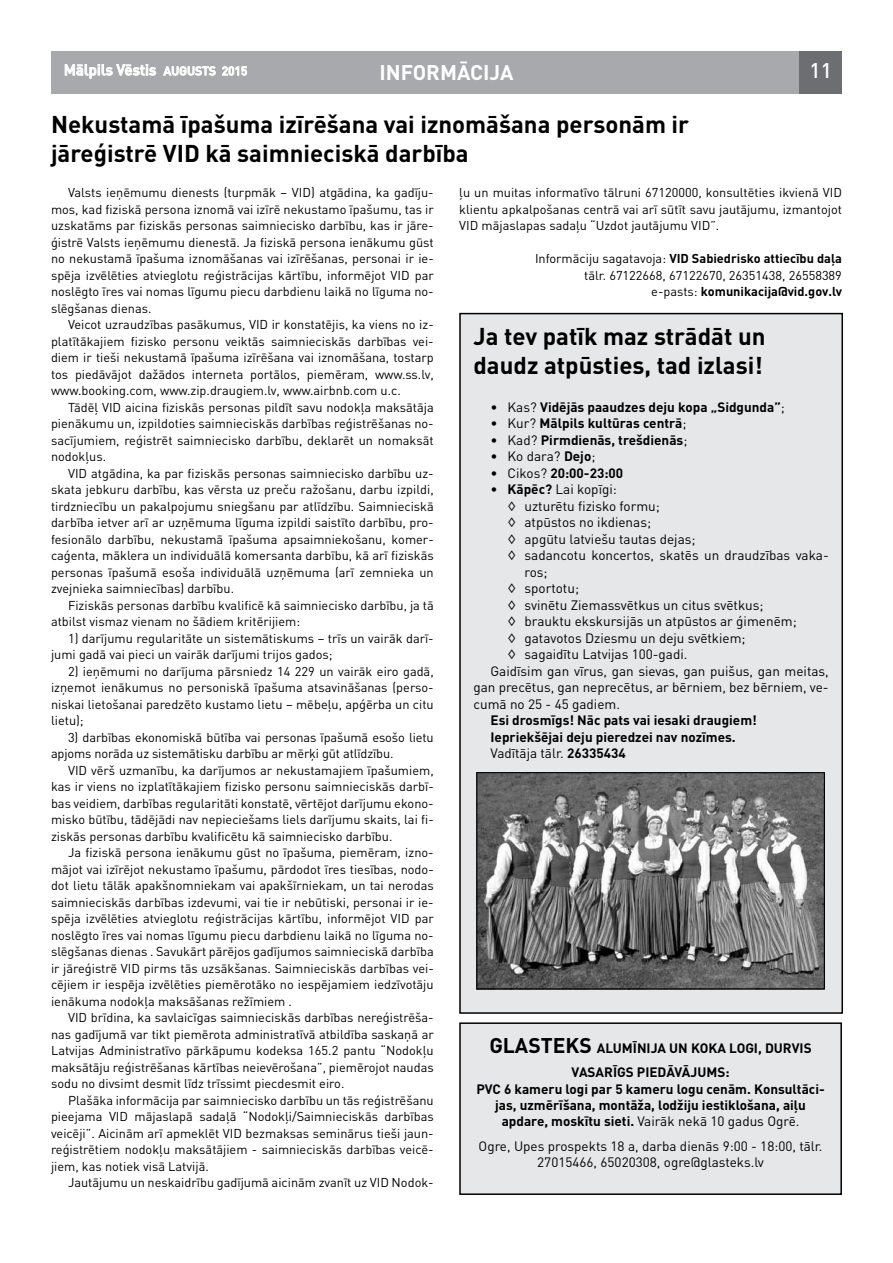
<style>
.page{position:relative;width:893px;height:1263px;background:#fff}
.page>*{position:absolute;margin:0;border:0;box-sizing:border-box;transform-origin:0 0}
.t1{font:700 24px/28.8px "DIN Pro";color:#000}
.t2{font:700 21px "DIN Pro";color:#fff}
.t3{font:500 21px "DIN Pro";color:#fff}
.t4{font:500 15px "DIN Pro";color:#fff}
.t5{font:13.5px/16.2px "DIN Pro";color:#000;text-align:center}
.t6{font:700 13.5px/16.5px "DIN Pro";color:#000;text-align:center}
.t7{font:12.75px/16.5px "DIN Pro";color:#000;text-align:justify}
.s1{font-size:12px}
.s2{font-weight:700}
.s3{font-weight:400}
.s4{font-size:21px}
</style>
<div class="page">
<div style="left:51px;top:51px;width:791px;height:43px;background:#a7a9ac"></div>
<div style="left:799px;top:51px;width:43px;height:43px;background:#6d6e71"></div>
<svg style="left:64px;top:64px;width:93px;height:15px"></svg>
<svg style="left:163px;top:66px;width:53px;height:10px"></svg>
<svg style="left:222px;top:66px;width:25px;height:10px"></svg>
<div style="left:460px;top:314px;width:382px;height:699px;background:#e6e7e8"></div>
<div style="left:459px;top:313px;width:384px;height:701px;border:2px solid #000"></div>
<img style="left:478px;top:774px;width:345px;height:213px">
<div style="left:476px;top:772px;width:349px;height:217px;border:1px solid #000"></div>
<div style="left:460px;top:1023px;width:381px;height:171px;background:#e6e7e8"></div>
<div style="left:459px;top:1022px;width:383px;height:173px;border:2px solid #000"></div>
<p class="t4" style="left:64px;top:60px;width:185px">Mālpils Vēstis <span class="s1">AUGUSTS 2015</span></p>
<h2 class="t2" style="left:379px;top:58px;width:136px">INFORMĀCIJA</h2>
<h2 class="t3" style="left:809px;top:56px;width:24px">11</h2>
<h1 class="t1" style="left:51px;top:109px;width:640px">Nekustamā īpašuma izīrēšana vai iznomāšana personām ir jāreģistrē VID kā saimnieciskā darbība</h1>
<p class="t7" style="left:51px;top:184px;width:384px;text-indent:17px">Valsts ieņēmumu dienests (turpmāk – VID) atgādina, ka gadīju&shy;mos, kad fiziskā persona iznomā vai izīrē nekustamo īpašumu, tas ir uzskatāms par fiziskās personas saimniecisko darbību, kas ir jāre&shy;ģistrē Valsts ieņēmumu dienestā. Ja fiziskā persona ienākumu gūst no nekustamā īpašuma iznomāšanas vai izīrēšanas, personai ir ie&shy;spēja izvēlēties atvieglotu reģistrācijas kārtību, informējot VID par noslēgto īres vai nomas līgumu piecu darbdienu laikā no līguma no&shy;slēgšanas dienas.</p>
<p class="t7" style="left:51px;top:316px;width:384px;text-indent:17px">Veicot uzraudzības pasākumus, VID ir konstatējis, ka viens no iz&shy;platītākajiem fizisko personu veiktās saimnieciskās darbības vei&shy;diem ir tieši nekustamā īpašuma izīrēšana vai iznomāšana, tostarp tos piedāvājot dažādos interneta portālos, piemēram, www.ss.lv, www.booking.com, www.zip.draugiem.lv, www.airbnb.com u.c.</p>
<p class="t7" style="left:51px;top:398px;width:384px;text-indent:17px">Tādēļ VID aicina fiziskās personas pildīt savu nodokļa maksātāja pienākumu un, izpildoties saimnieciskās darbības reģistrēšanas no&shy;sacījumiem, reģistrēt saimniecisko darbību, deklarēt un nomaksāt nodokļus.</p>
<p class="t7" style="left:51px;top:464px;width:384px;text-indent:17px">VID atgādina, ka par fiziskās personas saimniecisko darbību uz&shy;skata jebkuru darbību, kas vērsta uz preču ražošanu, darbu izpildi, tirdzniecību un pakalpojumu sniegšanu par atlīdzību. Saimnieciskā darbība ietver arī ar uzņēmuma līguma izpildi saistīto darbību, pro&shy;fesionālo darbību, nekustamā īpašuma apsaimniekošanu, komer&shy;caģenta, māklera un individuālā komersanta darbību, kā arī fiziskās personas īpašumā esoša individuālā uzņēmuma (arī zemnieka un zvejnieka saimniecības) darbību.</p>
<p class="t7" style="left:51px;top:596px;width:384px;text-indent:17px">Fiziskās personas darbību kvalificē kā saimniecisko darbību, ja tā atbilst vismaz vienam no šādiem kritērijiem:</p>
<p class="t7" style="left:51px;top:629px;width:384px;text-indent:17px">1) darījumu regularitāte un sistemātiskums – trīs un vairāk darī&shy;jumi gadā vai pieci un vairāk darījumi trijos gados;</p>
<p class="t7" style="left:51px;top:662px;width:384px;text-indent:17px">2) ieņēmumi no darījuma pārsniedz 14 229 un vairāk eiro gadā, izņemot ienākumus no personiskā īpašuma atsavināšanas (perso&shy;niskai lietošanai paredzēto kustamo lietu – mēbeļu, apģērba un citu lietu);</p>
<p class="t7" style="left:51px;top:728px;width:384px;text-indent:17px">3) darbības ekonomiskā būtība vai personas īpašumā esošo lietu apjoms norāda uz sistemātisku darbību ar mērķi gūt atlīdzību.</p>
<p class="t7" style="left:51px;top:761px;width:384px;text-indent:17px">VID vērš uzmanību, ka darījumos ar nekustamajiem īpašumiem, kas ir viens no izplatītākajiem fizisko personu saimnieciskās darbī&shy;bas veidiem, darbības regularitāti konstatē, vērtējot darījumu ekono&shy;misko būtību, tādējādi nav nepieciešams liels darījumu skaits, lai fi&shy;ziskās personas darbību kvalificētu kā saimniecisko darbību.</p>
<p class="t7" style="left:51px;top:844px;width:384px;text-indent:17px">Ja fiziskā persona ienākumu gūst no īpašuma, piemēram, izno&shy;mājot vai izīrējot nekustamo īpašumu, pārdodot īres tiesības, nodo&shy;dot lietu tālāk apakšnomniekam vai apakšīrniekam, un tai nerodas saimnieciskās darbības izdevumi, vai tie ir nebūtiski, personai ir ie&shy;spēja izvēlēties atvieglotu reģistrācijas kārtību, informējot VID par noslēgto īres vai nomas līgumu piecu darbdienu laikā no līguma no&shy;slēgšanas dienas . Savukārt pārējos gadījumos saimnieciskā darbība ir jāreģistrē VID pirms tās uzsākšanas. Saimnieciskās darbības vei&shy;cējiem ir iespēja izvēlēties piemērotāko no iespējamiem iedzīvotāju ienākuma nodokļa maksāšanas režīmiem .</p>
<p class="t7" style="left:51px;top:1009px;width:384px;text-indent:17px">VID brīdina, ka savlaicīgas saimnieciskās darbības nereģistrēša&shy;nas gadījumā var tikt piemērota administratīvā atbildība saskaņā ar Latvijas Administratīvo pārkāpumu kodeksa 165.2 pantu “Nodokļu maksātāju reģistrēšanas kārtības neievērošana”, piemērojot naudas sodu no divsimt desmit līdz trīssimt piecdesmit eiro.</p>
<p class="t7" style="left:51px;top:1091px;width:384px;text-indent:17px">Plašāka informācija par saimniecisko darbību un tās reģistrēšanu pieejama VID mājaslapā sadaļā “Nodokļi/Saimnieciskās darbības veicēji”. Aicinām arī apmeklēt VID bezmaksas seminārus tieši jaun&shy;reģistrētiem nodokļu maksātājiem - saimnieciskās darbības veicē&shy;jiem, kas notiek visā Latvijā.</p>
<p class="t7" style="left:68px;top:1174px;width:367px">Jautājumu un neskaidrību gadījumā aicinām zvanīt uz VID Nodok-</p>
<p class="t7" style="left:459px;top:184px;width:384px">ļu un muitas informatīvo tālruni 67120000, konsultēties ikvienā VID klientu apkalpošanas centrā vai arī sūtīt savu jautājumu, izmantojot VID mājaslapas sadaļu “Uzdot jautājumu VID”.</p>
<p class="t7" style="left:535px;top:250px;width:308px;text-align:right">Informāciju sagatavoja: <span class="s2">VID Sabiedrisko attiecību daļa </span>tālr. 67122668, 67122670, 26351438, 26558389 e-pasts: <span class="s2">komunikacija@vid.gov.lv</span></p>
<h1 class="t1" style="left:473px;top:321px;width:294px">Ja tev patīk maz strādāt un daudz atpūsties, tad izlasi!</h1>
<p class="t6" style="left:490px;top:398px;width:296px"><span class="s3">• Kas?</span> Vidējās paaudzes deju kopa „Sidgunda”<span class="s3">;</span></p>
<p class="t6" style="left:490px;top:415px;width:197px"><span class="s3">• Kur?</span> Mālpils kultūras centrā<span class="s3">;</span></p>
<p class="t6" style="left:490px;top:431px;width:198px"><span class="s3">• Kad?</span> Pirmdienās, trešdienās<span class="s3">;</span></p>
<p class="t5" style="left:490px;top:448px;width:106px">• Ko dara? <span class="s2">Dejo</span>;</p>
<p class="t6" style="left:490px;top:464px;width:134px"><span class="s3">• Cikos?</span> 20:00-23:00</p>
<p class="t5" style="left:490px;top:481px;width:128px">• <span class="s2">Kāpēc?</span> Lai kopīgi:</p>
<p class="t5" style="left:507px;top:497px;width:154px">◊ uzturētu fizisko formu;</p>
<p class="t5" style="left:507px;top:514px;width:145px">◊ atpūstos no ikdienas;</p>
<p class="t5" style="left:507px;top:530px;width:189px">◊ apgūtu latviešu tautas dejas;</p>
<p class="t5" style="left:507px;top:547px;width:323px">◊ sadancotu koncertos, skatēs un draudzības vaka-</p>
<p class="t5" style="left:524px;top:563px;width:25px">ros;</p>
<p class="t5" style="left:507px;top:580px;width:73px">◊ sportotu;</p>
<p class="t5" style="left:507px;top:596px;width:258px">◊ svinētu Ziemassvētkus un citus svētkus;</p>
<p class="t5" style="left:507px;top:613px;width:291px">◊ brauktu ekskursijās un atpūstos ar ģimenēm;</p>
<p class="t5" style="left:507px;top:629px;width:240px">◊ gatavotos Dziesmu un deju svētkiem;</p>
<p class="t5" style="left:507px;top:646px;width:181px">◊ sagaidītu Latvijas 100-gadi.</p>
<p class="t5" style="left:490px;top:662px;width:340px">Gaidīsim gan vīrus, gan sievas, gan puišus, gan meitas,</p>
<p class="t5" style="left:473px;top:679px;width:357px">gan precētus, gan neprecētus, ar bērniem, bez bērniem, ve-</p>
<p class="t5" style="left:473px;top:695px;width:148px">cumā no 25 - 45 gadiem.</p>
<p class="t6" style="left:490px;top:712px;width:268px;text-align:left">Esi drosmīgs! Nāc pats vai iesaki draugiem!<br>Iepriekšējai deju pieredzei nav nozīmes.<br><span class="s3">Vadītāja tālr.</span> 26335434</p>
<p class="t6" style="left:489px;top:1035px;width:324px;line-height:24.8px"><span class="s4">GLASTEKS</span> ALUMĪNIJA UN KOKA LOGI, DURVIS<br>VASARĪGS PIEDĀVĀJUMS:</p>
<p class="t6" style="left:476px;top:1080px;width:350px">PVC 6 kameru logi par 5 kameru logu cenām. Konsultāci&shy;jas, uzmērīšana, montāža, lodžiju iestiklošana, aiļu apdare, moskītu sieti. <span class="s3">Vairāk nekā 10 gadus Ogrē.</span></p>
<p class="t5" style="left:479px;top:1137px;width:345px">Ogre, Upes prospekts 18 a, darba dienās 9:00 - 18:00, tālr.<br>27015466, 65020308, ogre@glasteks.lv</p>
</div>
